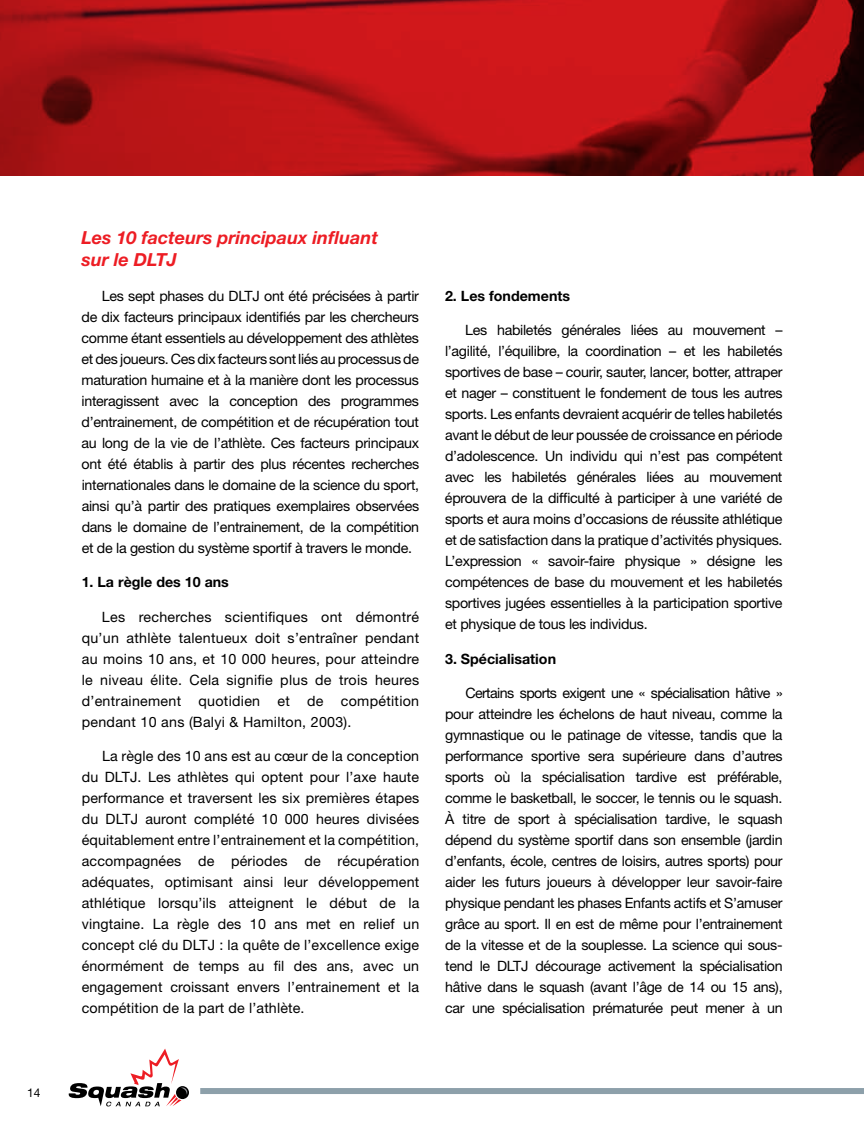
<style>
.page{position:relative;width:864px;height:1134px;background:#fff}
.page>*{position:absolute;margin:0;border:0;box-sizing:border-box;transform-origin:0 0}
.t1{font:italic 700 18px/22.5px "Helvetica Neue";color:#ed1d24}
.t2{font:14.25px/21px "Helvetica Neue";letter-spacing:-.02em;color:#000;text-align:justify}
.t3{font:700 14.25px "Helvetica Neue";color:#000}
.t4{font:12px "Helvetica Neue";color:#000}
</style>
<div class="page">
<img style="left:0;top:0;width:864px;height:176px">
<div style="left:200px;top:1088px;width:664px;height:6px;background:#8da0aa"></div>
<svg style="left:176px;top:1086px;width:13px;height:13px"></svg>
<svg style="left:69px;top:1049px;width:118px;height:57px"></svg>
<p class="t4" style="left:27px;top:1085px;width:15px">14</p>
<p class="t1" style="left:82px;top:226px;width:298px">Les 10 facteurs principaux influant sur le DLTJ</p>
<p class="t2" style="left:82px;top:285px;width:339px;text-indent:20px">Les sept phases du DLTJ ont été précisées à partir de dix facteurs principaux identifiés par les chercheurs comme étant essentiels au développement des athlètes et des joueurs. Ces dix facteurs sont liés au processus de maturation humaine et à la manière dont les processus interagissent avec la conception des programmes d’entrainement, de compétition et de récupération tout au long de la vie de l’athlète. Ces facteurs principaux ont été établis à partir des plus récentes recherches internationales dans le domaine de la science du sport, ainsi qu’à partir des pratiques exemplaires observées dans le domaine de l’entrainement, de la compétition et de la gestion du système sportif à travers le monde.</p>
<p class="t3" style="left:82px;top:573px;width:149px">1. La règle des 10 ans</p>
<p class="t2" style="left:82px;top:606px;width:339px;text-indent:20px">Les recherches scientifiques ont démontré qu’un athlète talentueux doit s’entraîner pendant au moins 10 ans, et 10 000 heures, pour atteindre le niveau élite. Cela signifie plus de trois heures d’entrainement quotidien et de compétition pendant 10 ans (Balyi &amp; Hamilton, 2003).</p>
<p class="t2" style="left:82px;top:745px;width:339px;text-indent:20px">La règle des 10 ans est au cœur de la conception du DLTJ. Les athlètes qui optent pour l’axe haute performance et traversent les six premières étapes du DLTJ auront complété 10 000 heures divisées équitablement entre l’entrainement et la compétition, accompagnées de périodes de récupération adéquates, optimisant ainsi leur développement athlétique lorsqu’ils atteignent le début de la vingtaine. La règle des 10 ans met en relief un concept clé du DLTJ : la quête de l’excellence exige énormément de temps au fil des ans, avec un engagement croissant envers l’entrainement et la compétition de la part de l’athlète.</p>
<p class="t3" style="left:445px;top:287px;width:127px">2. Les fondements</p>
<p class="t2" style="left:445px;top:320px;width:339px;text-indent:20px">Les habiletés générales liées au mouvement – l’agilité, l’équilibre, la coordination – et les habiletés sportives de base – courir, sauter, lancer, botter, attraper et nager – constituent le fondement de tous les autres sports. Les enfants devraient acquérir de telles habiletés avant le début de leur poussée de croissance en période d’adolescence. Un individu qui n’est pas compétent avec les habiletés générales liées au mouvement éprouvera de la difficulté à participer à une variété de sports et aura moins d’occasions de réussite athlétique et de satisfaction dans la pratique d’activités physiques.<br>L’expression « savoir-faire physique » désigne les compétences de base du mouvement et les habiletés sportives jugées essentielles à la participation sportive et physique de tous les individus.</p>
<p class="t3" style="left:445px;top:650px;width:113px">3. Spécialisation</p>
<p class="t2" style="left:445px;top:683px;width:339px;text-indent:20px">Certains sports exigent une « spécialisation hâtive » pour atteindre les échelons de haut niveau, comme la gymnastique ou le patinage de vitesse, tandis que la performance sportive sera supérieure dans d’autres sports où la spécialisation tardive est préférable, comme le basketball, le soccer, le tennis ou le squash.<br>À titre de sport à spécialisation tardive, le squash dépend du système sportif dans son ensemble (jardin d’enfants, école, centres de loisirs, autres sports) pour aider les futurs joueurs à développer leur savoir-faire physique pendant les phases Enfants actifs et S’amuser grâce au sport. Il en est de même pour l’entrainement de la vitesse et de la souplesse. La science qui sous&shy;tend le DLTJ décourage activement la spécialisation hâtive dans le squash (avant l’âge de 14 ou 15 ans), car une spécialisation prématurée peut mener à un</p>
</div>
